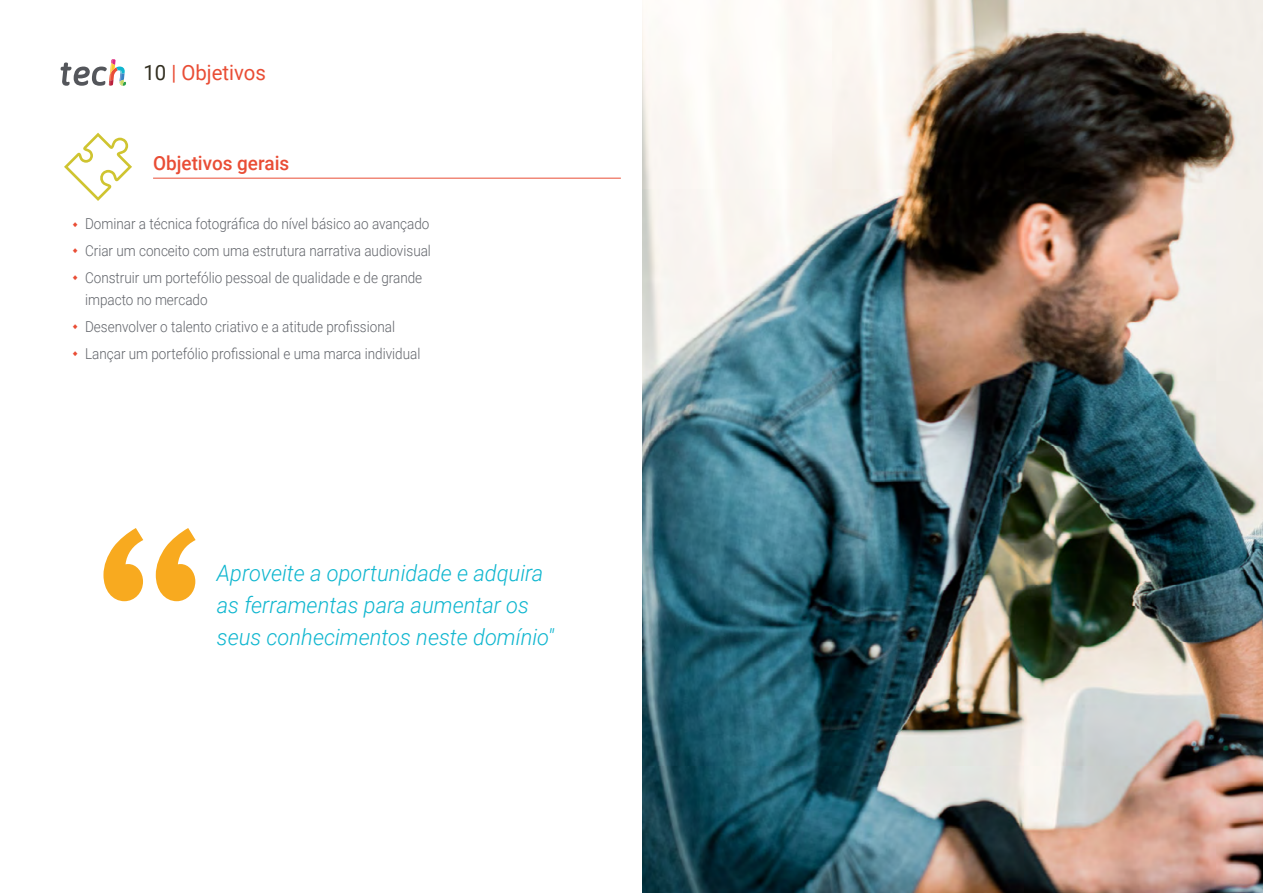
<style>
.page{position:relative;width:1263px;height:893px;background:#fff}
.page>*{position:absolute;margin:0;border:0;box-sizing:border-box;transform-origin:0 0}
.t1{font:italic 300 22.5px/31.5px "Roboto";color:#0fb6cf}
.t2{font:21px "Roboto";color:#e94d35}
.t3{font:500 19.5px "Roboto";color:#e94d35}
.t4{font:300 15px/26.7px "Roboto";color:#61646a;text-align:justify;scale:.9 1}
.s1{color:#312e20}
</style>
<div class="page">
<hr style="left:153px;top:178px;width:468px;height:1px;background:#e94d35">
<svg style="left:64px;top:133px;width:68px;height:68px"></svg>
<svg style="left:61px;top:59px;width:65px;height:27px"></svg>
<img style="left:642px;top:0;width:621px;height:893px">
<svg style="left:103px;top:528px;width:93px;height:73px"></svg>
<h2 class="t2" style="left:144px;top:57px;width:124px"><span class="s1">10</span> | Objetivos</h2>
<h3 class="t3" style="left:153px;top:149px;width:138px">Objetivos gerais</h3>
<p class="t4" style="left:85px;top:210px;width:386px">Dominar a técnica fotográfica do nível básico ao avançado Criar um conceito com uma estrutura narrativa audiovisual Construir um portefólio pessoal de qualidade e de grande</p>
<p class="t4" style="left:85px;top:286px;width:374px;text-align:left">impacto no mercado<br>Desenvolver o talento criativo e a atitude profissional<br>Lançar um portefólio profissional e uma marca individual</p>
<h1 class="t1" style="left:217px;top:557px;width:339px">Aproveite a oportunidade e adquira as ferramentas para aumentar os seus conhecimentos neste domínio"</h1>
</div>
